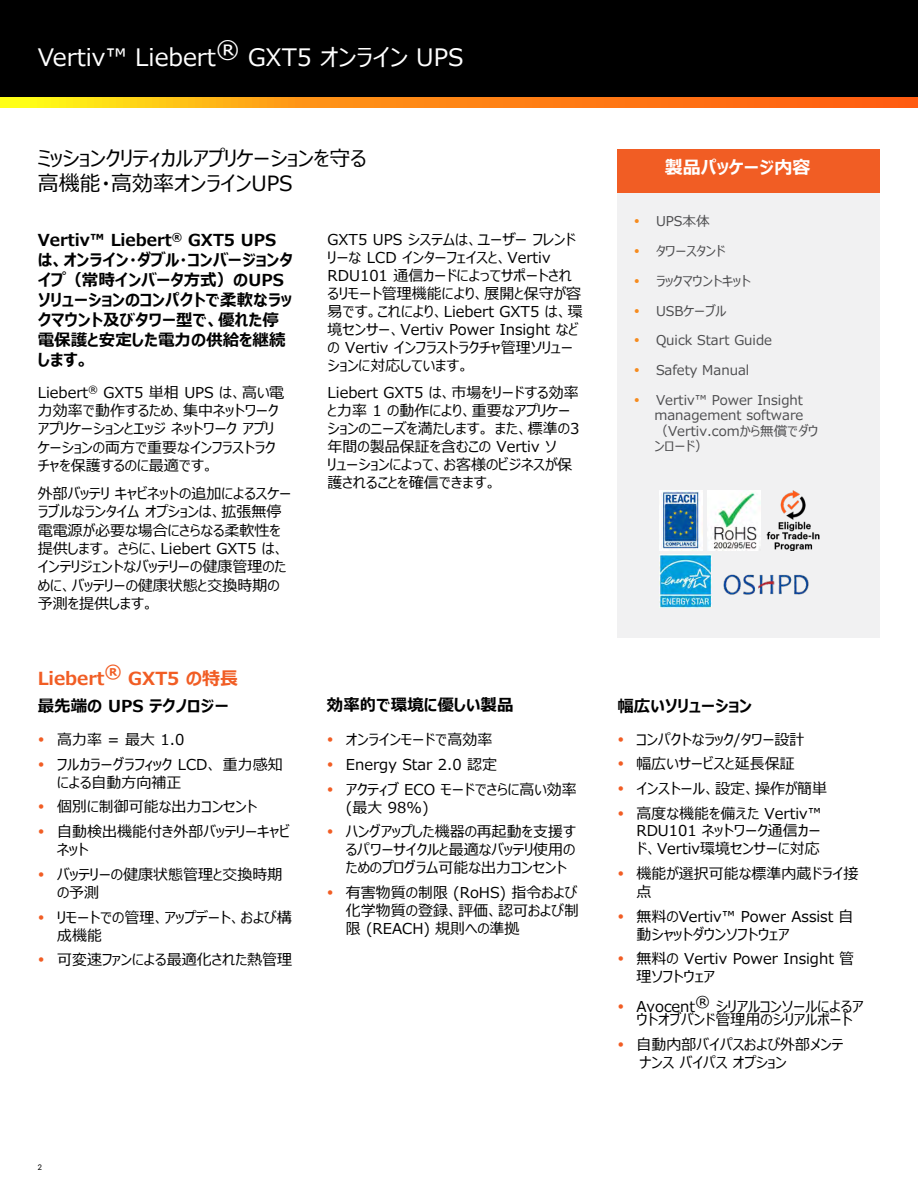
<style>
.page{position:relative;width:918px;height:1188px;background:#fff}
.page>*{position:absolute;margin:0;border:0;box-sizing:border-box;transform-origin:0 0}
.t1{font:24px "Meiryo UI";color:#fff}
.t2{font:21px/25.2px "Meiryo UI";color:#000}
.t3{font:700 18px "Meiryo UI";color:#f15d24}
.t4{font:700 18px "Meiryo UI";color:#fff}
.t5{font:700 16.5px/20px "Meiryo UI";color:#000}
.t6{font:15px/18px "Meiryo UI";color:#000}
.t7{font:13.5px/29.7px "Meiryo UI";color:#4d4d4f}
.t8{font:9px "Calibre";color:#000}
</style>
<div class="page">
<div style="left:0;top:0;width:918px;height:108px;background:#000"></div>
<svg style="left:0;top:98px;width:918px;height:10px;background:#ff9314"></svg>
<div style="left:617px;top:189px;width:263px;height:448px;background:#f1f1f2"></div>
<div style="left:617px;top:149px;width:263px;height:44px;background:#f15d24"></div>
<img style="left:659px;top:555px;width:52px;height:53px">
<img style="left:766px;top:490px;width:54px;height:61px">
<img style="left:659px;top:490px;width:43px;height:61px">
<img style="left:707px;top:490px;width:54px;height:61px">
<img style="left:723px;top:574px;width:86px;height:21px">
<h1 class="t1" style="left:38px;top:40px;width:427px">Vertiv™ Liebert® GXT5 オンライン UPS</h1>
<h2 class="t2" style="left:38px;top:147px;width:330px">ミッションクリティカルアプリケーションを守る高機能・高効率オンラインUPS</h2>
<p class="t5" style="left:38px;top:231px;width:256px">Vertiv™ Liebert<sup>®</sup> GXT5 UPSは、オンライン・ダブル・コンバージョンタイプ（常時インバータ方式）のUPSソリューションのコンパクトで柔軟なラックマウント及びタワー型で、優れた停電保護と安定した電力の供給を継続します。</p>
<p class="t6" style="left:38px;top:384px;width:248px;line-height:18.5px">Liebert<sup>®</sup> GXT5 単相 UPS は、高い電力効率で動作するため、集中ネットワークアプリケーションとエッジ ネットワーク アプリケーションの両方で重要なインフラストラクチャを保護するのに最適です。</p>
<p class="t6" style="left:38px;top:485px;width:255px;line-height:18.5px">外部バッテリ キャビネットの追加によるスケーラブルなランタイム オプションは、拡張無停電電源が必要な場合にさらなる柔軟性を提供します。 さらに、Liebert GXT5 は、インテリジェントなバッテリーの健康管理のために、バッテリーの健康状態と交換時期の予測を提供します。</p>
<p class="t3" style="left:38px;top:665px;width:202px">Liebert® GXT5 の特長</p>
<p class="t5" style="left:38px;top:696px;width:193px">最先端の UPS テクノロジー</p>
<p class="t6" style="left:57px;top:728px;width:227px;line-height:24.8px">高力率 = 最大 1.0<br>フルカラーグラフィック LCD、 重力感知</p>
<p class="t6" style="left:57px;top:771px;width:234px;line-height:24.8px">による自動方向補正<br>個別に制御可能な出力コンセント<br>自動検出機能付き外部バッテリーキャビ</p>
<p class="t6" style="left:57px;top:838px;width:227px;line-height:24.8px">ネット<br>バッテリーの健康状態管理と交換時期</p>
<p class="t6" style="left:57px;top:881px;width:236px;line-height:24.8px">の予測<br>リモートでの管理、アップデート、および構</p>
<p class="t6" style="left:57px;top:924px;width:237px;line-height:24.8px">成機能<br>可変速ファンによる最適化された熱管理</p>
<p class="t6" style="left:328px;top:231px;width:257px">GXT5 UPS システムは、ユーザー フレンドリーな LCD インターフェイスと、Vertiv<br>RDU101 通信カードによってサポートされるリモート管理機能により、展開と保守が容易です。これにより、Liebert GXT5 は、環境センサー、Vertiv Power Insight などの Vertiv インフラストラクチャ管理ソリューションに対応しています。</p>
<p class="t6" style="left:328px;top:384px;width:253px">Liebert GXT5 は、市場をリードする効率と力率 1 の動作により、重要なアプリケーションのニーズを満たします。 また、標準の3年間の製品保証を含むこの Vertiv ソ<br>リューションによって、お客様のビジネスが保護されることを確信できます。</p>
<p class="t5" style="left:327px;top:696px;width:188px">効率的で環境に優しい製品</p>
<p class="t6" style="left:346px;top:728px;width:232px;line-height:24.8px">オンラインモードで高効率<br>Energy Star 2.0 認定<br>アクティブ ECO モードでさらに高い効率</p>
<p class="t6" style="left:346px;top:796px;width:232px;line-height:23.9px">(最大 98%)<br>ハングアップした機器の再起動を支援す</p>
<p class="t6" style="left:346px;top:841px;width:231px">るパワーサイクルと最適なバッテリ使用のためのプログラム可能な出力コンセント</p>
<p class="t6" style="left:346px;top:884px;width:235px;text-align:justify">有害物質の制限 (RoHS) 指令および化学物質の登録、評価、認可および制限 (REACH) 規則への準拠</p>
<p class="t4" style="left:665px;top:155px;width:147px">製品パッケージ内容</p>
<p class="t7" style="left:656px;top:207px;width:148px">UPS本体<br>タワースタンド<br>ラックマウントキット<br>USBケーブル<br>Quick Start Guide<br>Safety Manual<br>Vertiv™ Power Insight</p>
<p class="t7" style="left:655px;top:408px;width:165px;line-height:15.6px">management software（Vertiv.comから無償でダウンロード）</p>
<p class="t5" style="left:617px;top:697px;width:136px">幅広いソリューション</p>
<p class="t6" style="left:636px;top:728px;width:192px;line-height:24.8px">コンパクトなラック/タワー設計<br>幅広いサービスと延長保証<br>インストール、設定、操作が簡単高度な機能を備えた Vertiv™</p>
<p class="t6" style="left:636px;top:823px;width:186px;line-height:17.5px">RDU101 ネットワーク通信カード、Vertiv環境センサーに対応</p>
<p class="t6" style="left:636px;top:865px;width:223px">機能が選択可能な標準内蔵ドライ接点</p>
<p class="t6" style="left:636px;top:908px;width:219px">無料のVertiv™ Power Assist 自動シャットダウンソフトウェア</p>
<p class="t6" style="left:636px;top:951px;width:219px">無料の Vertiv Power Insight 管理ソフトウェア</p>
<p class="t6" style="left:636px;top:1000px;width:228px;line-height:13.4px">Avocent® シリアルコンソールによるアウトオブバンド管理用のシリアルポート</p>
<p class="t6" style="left:636px;top:1036px;width:208px">自動内部バイパスおよび外部メンテナンス バイパス オプション</p>
<p class="t8" style="left:38px;top:1162px;width:6px">2</p>
</div>
